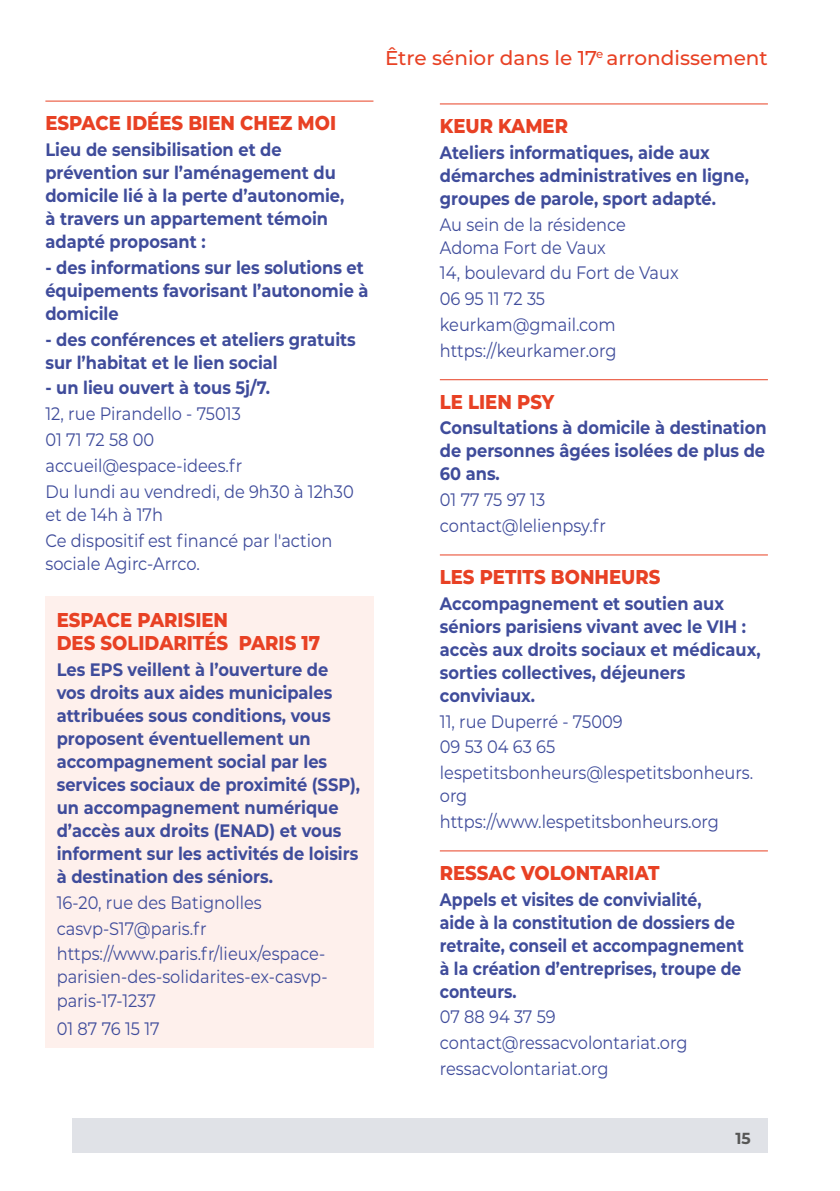
<style>
.page{position:relative;width:840px;height:1191px;background:#fff}
.page>*{position:absolute;margin:0;border:0;box-sizing:border-box;transform-origin:0 0}
.t1{font:800 20px/23px "Montserrat";color:#e84124;scale:.9 1}
.t2{font:500 20px "Montserrat";color:#e84124}
.t3{font:700 18px/23px "Montserrat";color:#3f4c9b;scale:.9 1}
.t4{font:18px/25.8px "Montserrat";color:#3f4c9b;scale:.9 1}
.t5{font:700 18px/23px "Montserrat";color:#3f4c9b;scale:.87 1}
.t6{font:700 16px "Montserrat";color:#575756}
</style>
<div class="page">
<div style="left:72px;top:1119px;width:695px;height:34px;background:#e0e2e7"></div>
<hr style="left:45px;top:101px;width:328px;height:1px;background:#e84124">
<div style="left:45px;top:596px;width:328px;height:64px;background:#fef0ec"></div>
<div style="left:45px;top:653px;width:328px;height:240px;background:#fef0ec"></div>
<div style="left:45px;top:885px;width:328px;height:34px;background:#fef0ec"></div>
<div style="left:45px;top:911px;width:328px;height:33px;background:#fef0ec"></div>
<div style="left:45px;top:937px;width:328px;height:110px;background:#fef0ec"></div>
<hr style="left:439px;top:103px;width:328px;height:1px;background:#e84124">
<hr style="left:439px;top:379px;width:328px;height:1px;background:#e84124">
<hr style="left:439px;top:554px;width:328px;height:1px;background:#e84124">
<hr style="left:439px;top:850px;width:328px;height:1px;background:#e84124">
<p class="t1" style="left:45px;top:110px;width:324px">ESPACE IDÉES BIEN CHEZ MOI</p>
<p class="t3" style="left:45px;top:137px;width:333px">Lieu de sensibilisation et de prévention sur l’aménagement du domicile lié à la perte d’autonomie, à travers un appartement témoin adapté proposant :</p>
<p class="t3" style="left:45px;top:255px;width:360px">- des informations sur les solutions et équipements favorisant l’autonomie à domicile</p>
<p class="t3" style="left:45px;top:327px;width:346px">- des conférences et ateliers gratuits sur l’habitat et le lien social</p>
<p class="t3" style="left:45px;top:375px;width:251px">- un lieu ouvert à tous 5j/7.</p>
<p class="t4" style="left:45px;top:400px;width:344px">12, rue Pirandello - 75013<br>01 71 72 58 00 accueil@espace-idees.fr<br>Du lundi au vendredi, de 9h30 à 12h30</p>
<p class="t4" style="left:45px;top:501px;width:320px">et de 14h à 17h<br>Ce dispositif est financé par l'action</p>
<p class="t4" style="left:45px;top:550px;width:173px">sociale Agirc-Arrco.</p>
<p class="t1" style="left:57px;top:607px;width:294px">ESPACE PARISIEN<br>DES SOLIDARITÉS PARIS 17</p>
<p class="t3" style="left:57px;top:657px;width:338px">Les EPS veillent à l’ouverture de vos droits aux aides municipales attribuées sous conditions, vous proposent éventuellement un accompagnement social par les services sociaux de proximité (SSP), un accompagnement numérique d’accès aux droits (ENAD) et vous informent sur les activités de loisirs à destination des séniors.</p>
<p class="t4" style="left:57px;top:889px;width:300px">16-20, rue des Batignolles casvp-S17@paris.fr https://www.paris.fr/lieux/espace-</p>
<p class="t4" style="left:57px;top:965px;width:302px;line-height:23px">parisien-des-solidarites-ex-casvp&shy;paris-17-1237</p>
<p class="t4" style="left:57px;top:1015px;width:116px">01 87 76 15 17</p>
<p class="t2" style="left:385px;top:44px;width:384px">Être sénior dans le 17<sup>e</sup> arrondissement</p>
<p class="t1" style="left:439px;top:113px;width:144px">KEUR KAMER</p>
<p class="t3" style="left:439px;top:140px;width:345px">Ateliers informatiques, aide aux démarches administratives en ligne, groupes de parole, sport adapté.</p>
<p class="t4" style="left:439px;top:212px;width:208px;line-height:23px">Au sein de la résidence<br>Adoma Fort de Vaux</p>
<p class="t4" style="left:439px;top:259px;width:267px">14, boulevard du Fort de Vaux<br>06 95 11 72 35 keurkam@gmail.com https://keurkamer.org</p>
<p class="t1" style="left:439px;top:389px;width:129px">LE LIEN PSY</p>
<p class="t3" style="left:439px;top:415px;width:364px;text-align:justify">Consultations à domicile à destination de personnes âgées isolées de plus de 60 ans.</p>
<p class="t4" style="left:439px;top:486px;width:186px">01 77 75 97 13 contact@lelienpsy.fr</p>
<p class="t1" style="left:439px;top:564px;width:246px">LES PETITS BONHEURS</p>
<p class="t3" style="left:439px;top:591px;width:357px">Accompagnement et soutien aux séniors parisiens vivant avec le VIH : accès aux droits sociaux et médicaux, sorties collectives, déjeuners conviviaux.</p>
<p class="t4" style="left:439px;top:707px;width:349px">11, rue Duperré - 75009<br>09 53 04 63 65 lespetitsbonheurs@lespetitsbonheurs.</p>
<p class="t4" style="left:439px;top:782px;width:311px">org https://www.lespetitsbonheurs.org</p>
<p class="t1" style="left:439px;top:860px;width:246px">RESSAC VOLONTARIAT</p>
<p class="t5" style="left:439px;top:886px;width:351px">Appels et visites de convivialité,<br>aide à la constitution de dossiers de retraite, conseil et accompagnement à la création d’entreprises, troupe de conteurs.</p>
<p class="t4" style="left:439px;top:1003px;width:276px">07 88 94 37 59 contact@ressacvolontariat.org ressacvolontariat.org</p>
<p class="t6" style="left:735px;top:1126px;width:17px">15</p>
</div>
